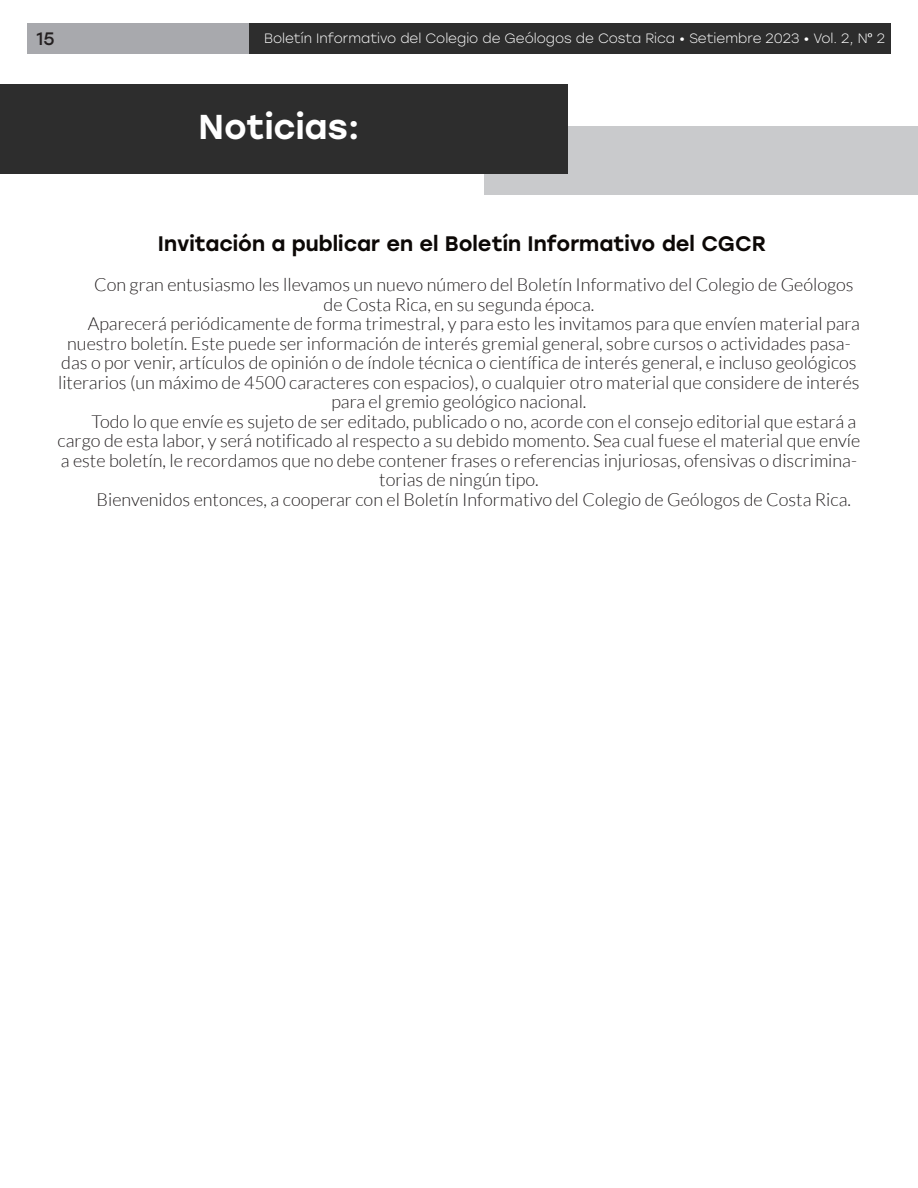
<style>
.page{position:relative;width:918px;height:1188px;background:#fff}
.page>*{position:absolute;margin:0;border:0;box-sizing:border-box;transform-origin:0 0}
.t1{font:500 34.5px "Stolzl";color:#fff}
.t2{font:500 21px "Stolzl";color:#0c0806}
.tEXTO_TEXTO{font:300 18px/19.5px "Lato";color:#231f20}
.t3{font:18px "Stolzl";color:#231f20}
.t4{font:300 13.5px "Stolzl";color:#fff}
.s1{font-family:"Lato";font-weight:400}
</style>
<div class="page">
<div style="left:248px;top:24px;width:643px;height:30px;background:#2d2d2d"></div>
<div style="left:27px;top:24px;width:221px;height:30px;background:#a8a9ad"></div>
<div style="left:485px;top:126px;width:433px;height:68px;background:#c9cacc"></div>
<div style="left:0;top:84px;width:567px;height:89px;background:#2d2d2d"></div>
<p class="t3" style="left:36px;top:26px;width:19px">15</p>
<p class="t4" style="left:264px;top:29px;width:622px">Boletín Informativo del Colegio de Geólogos de Costa Rica • Setiembre 2023 • Vol. 2, N<span class="s1">º</span> 2</p>
<p class="t1" style="left:199px;top:103px;width:162px">Noticias:</p>
<p class="t2" style="left:158px;top:229px;width:610px">Invitación a publicar en el Boletín Informativo del CGCR</p>
<p class="tEXTO_TEXTO" style="left:324px;top:275px;width:532px;text-indent:-230px">Con gran entusiasmo les llevamos un nuevo número del Boletín Informativo del Colegio de Geólogos de Costa Rica, en su segunda época.</p>
<p class="tEXTO_TEXTO" style="left:88px;top:314px;width:774px">Aparecerá periódicamente de forma trimestral, y para esto les invitamos para que envíen material para</p>
<p class="tEXTO_TEXTO" style="left:67px;top:334px;width:785px">nuestro boletín. Este puede ser información de interés gremial general, sobre cursos o actividades pasa-</p>
<p class="tEXTO_TEXTO" style="left:61px;top:353px;width:797px">das o por venir, artículos de opinión o de índole técnica o científica de interés general, e incluso geológicos</p>
<p class="tEXTO_TEXTO" style="left:58px;top:373px;width:803px">literarios (un máximo de 4500 caracteres con espacios), o cualquier otro material que considere de interés</p>
<p class="tEXTO_TEXTO" style="left:331px;top:392px;width:257px">para el gremio geológico nacional.</p>
<p class="tEXTO_TEXTO" style="left:91px;top:412px;width:766px">Todo lo que envíe es sujeto de ser editado, publicado o no, acorde con el consejo editorial que estará a</p>
<p class="tEXTO_TEXTO" style="left:58px;top:431px;width:804px">cargo de esta labor, y será notificado al respecto a su debido momento. Sea cual fuese el material que envíe</p>
<p class="tEXTO_TEXTO" style="left:61px;top:451px;width:798px">a este boletín, le recordamos que no debe contener frases o referencias injuriosas, ofensivas o discrimina-</p>
<p class="tEXTO_TEXTO" style="left:379px;top:470px;width:161px">torias de ningún tipo.</p>
<p class="tEXTO_TEXTO" style="left:97px;top:490px;width:756px">Bienvenidos entonces, a cooperar con el Boletín Informativo del Colegio de Geólogos de Costa Rica.</p>
</div>
